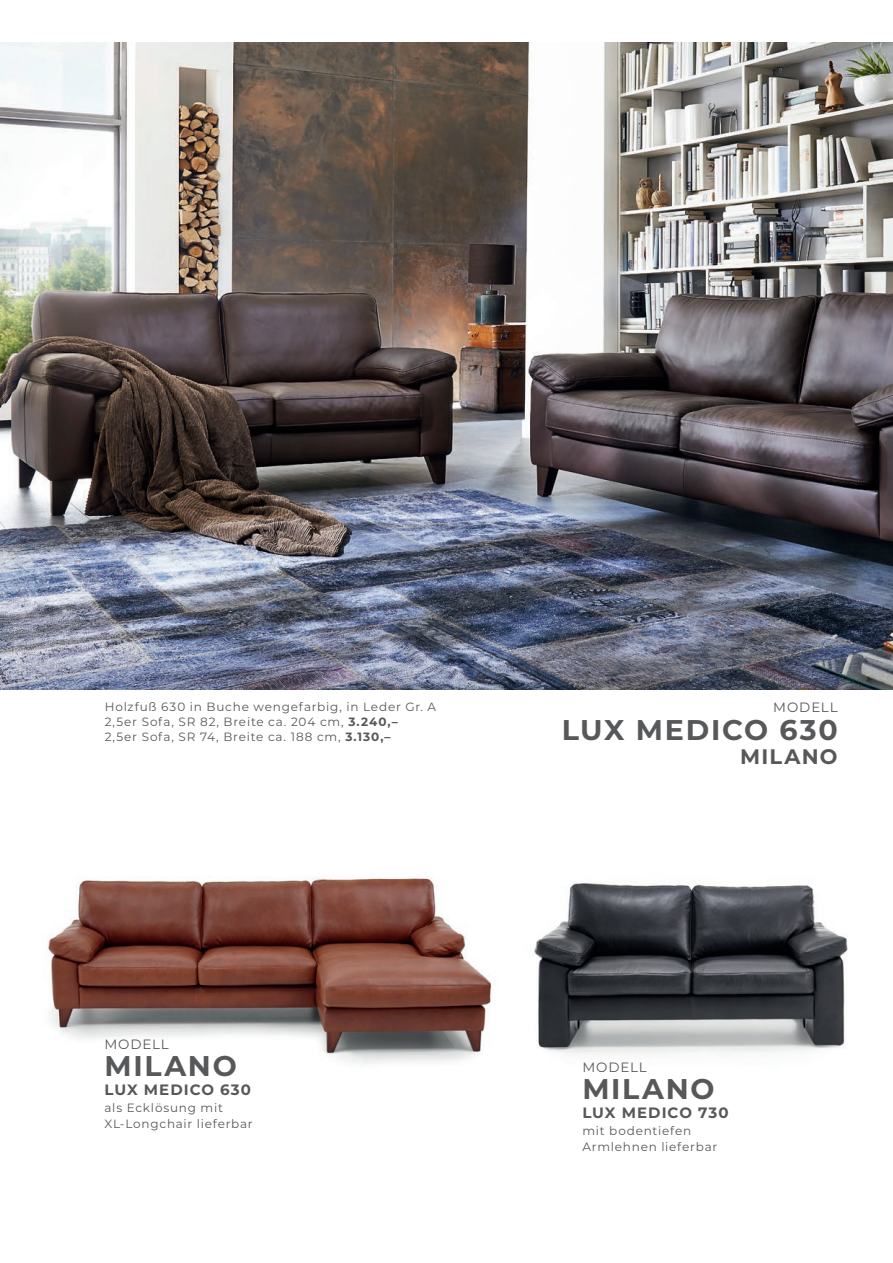
<style>
.page{position:relative;width:893px;height:1263px;background:#fff}
.page>*{position:absolute;margin:0;border:0;box-sizing:border-box;transform-origin:0 0}
.t1{font:700 28.5px "Montserrat";letter-spacing:.06em;color:#57585a}
.t2{font:700 21px "Montserrat";letter-spacing:.06em;color:#57585a}
.t3{font:700 15px "Montserrat";letter-spacing:.07em;color:#57585a}
.t4{font:13.5px "Montserrat";letter-spacing:.065em;color:#57585a}
.t5{font:12px/15px "Montserrat";letter-spacing:.065em;color:#57585a}
.s1{font-weight:700}
</style>
<div class="page">
<img style="left:0;top:43px;width:893px;height:647px">
<img style="left:533px;top:882px;width:315px;height:173px">
<img style="left:48px;top:877px;width:445px;height:187px">
<p class="t5" style="left:105px;top:699px;width:333px">Holzfuß 630 in Buche wengefarbig, in Leder Gr. A<br>2,5er Sofa, SR 82, Breite ca. 204 cm, <span class="s1">3.240,–<br></span>2,5er Sofa, SR 74, Breite ca. 188 cm, <span class="s1">3.130,–</span></p>
<p class="t4" style="left:105px;top:1035px;width:66px">MODELL</p>
<h1 class="t1" style="left:105px;top:1045px;width:134px">MILANO</h1>
<p class="t3" style="left:105px;top:1079px;width:148px">LUX MEDICO 630</p>
<p class="t5" style="left:105px;top:1099px;width:150px;line-height:16.5px">als Ecklösung mit<br>XL-Longchair lieferbar</p>
<p class="t4" style="left:773px;top:698px;width:66px">MODELL</p>
<h1 class="t1" style="left:562px;top:710px;width:277px">LUX MEDICO 630</h1>
<h2 class="t2" style="left:740px;top:742px;width:99px">MILANO</h2>
<p class="t4" style="left:582px;top:1057px;width:66px">MODELL</p>
<h1 class="t1" style="left:582px;top:1068px;width:134px">MILANO</h1>
<p class="t3" style="left:582px;top:1102px;width:148px">LUX MEDICO 730</p>
<p class="t5" style="left:582px;top:1122px;width:136px;line-height:16.5px">mit bodentiefen<br>Armlehnen lieferbar</p>
</div>
